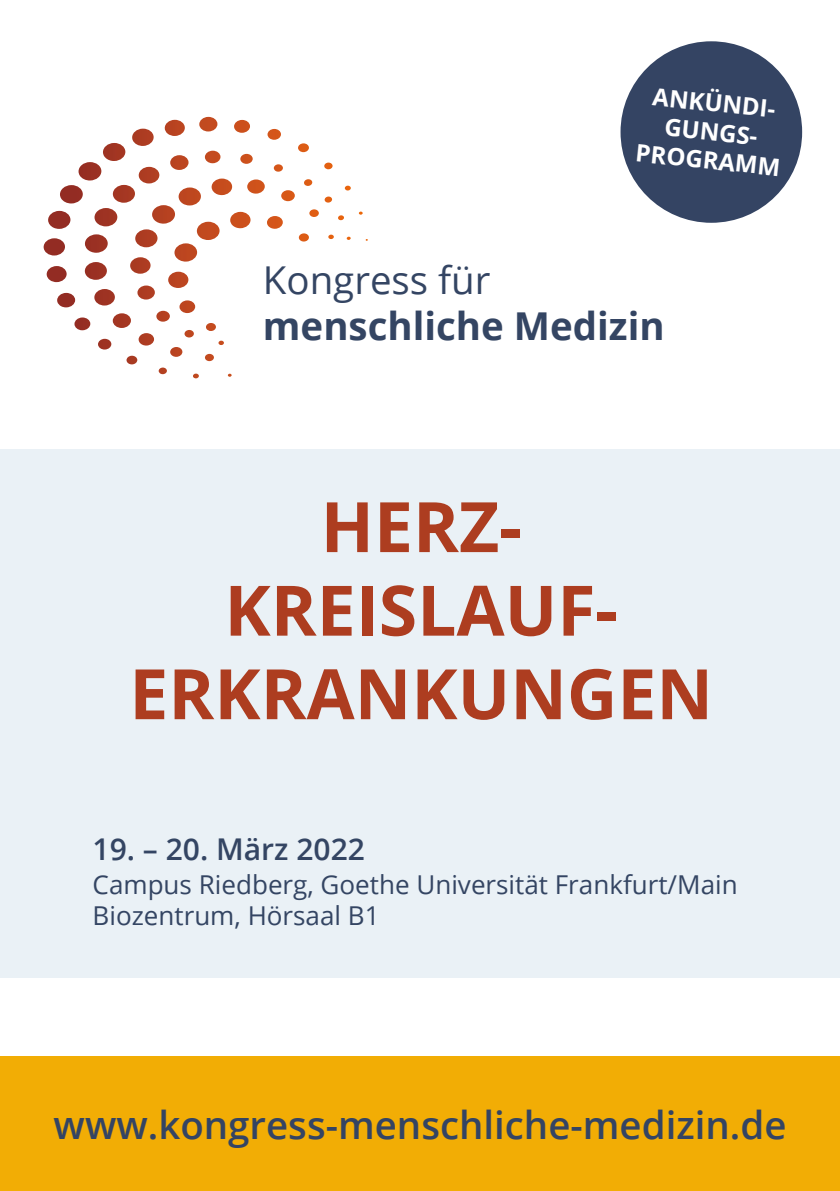
<style>
.page{position:relative;width:840px;height:1191px;background:#fff}
.page>*{position:absolute;margin:0;border:0;box-sizing:border-box;transform-origin:0 0}
.t1{font:700 69.6px/83.6px "Open Sans";color:#ad3d20;text-align:center}
.t2{font:600 38.4px "Open Sans";color:#344463}
.t3{font:700 38.4px "Open Sans";color:#344563}
.t4{font:38.4px "Open Sans";color:#344563}
.t5{font:600 30px "Open Sans";color:#344563}
.t6{font:26px/31.2px "Open Sans";color:#344563}
.t7{font:700 24px/28.8px "Open Sans";color:#fff;text-align:center}
</style>
<div class="page">
<div style="left:0;top:449px;width:839px;height:528px;background:#eaf1f6"></div>
<div style="left:0;top:1056px;width:839px;height:135px;background:#f2ad05"></div>
<div style="left:620px;top:41px;width:181px;height:182px;background:#344463;border-radius:50%"></div>
<img style="left:78px;top:117px;width:254px;height:64px">
<p class="t7" style="left:643px;top:80px;width:147px;rotate:6deg">ANKÜNDI-<br>GUNGS-<br>PROGRAMM</p>
<h2 class="t4" style="left:263px;top:253px;width:229px">Kongress für</h2>
<h2 class="t3" style="left:263px;top:298px;width:403px">menschliche Medizin</h2>
<h1 class="t1" style="left:129px;top:483px;width:585px">HERZ-<br>KREISLAUF-<br>ERKRANKUNGEN</h1>
<p class="t5" style="left:92px;top:828px;width:274px">19. – 20. März 2022</p>
<p class="t6" style="left:92px;top:868px;width:646px">Campus Riedberg, Goethe Universität Frankfurt/Main<br>Biozentrum, Hörsaal B1</p>
<h2 class="t2" style="left:54px;top:1098px;width:734px">www.kongress-menschliche-medizin.de</h2>
</div>
